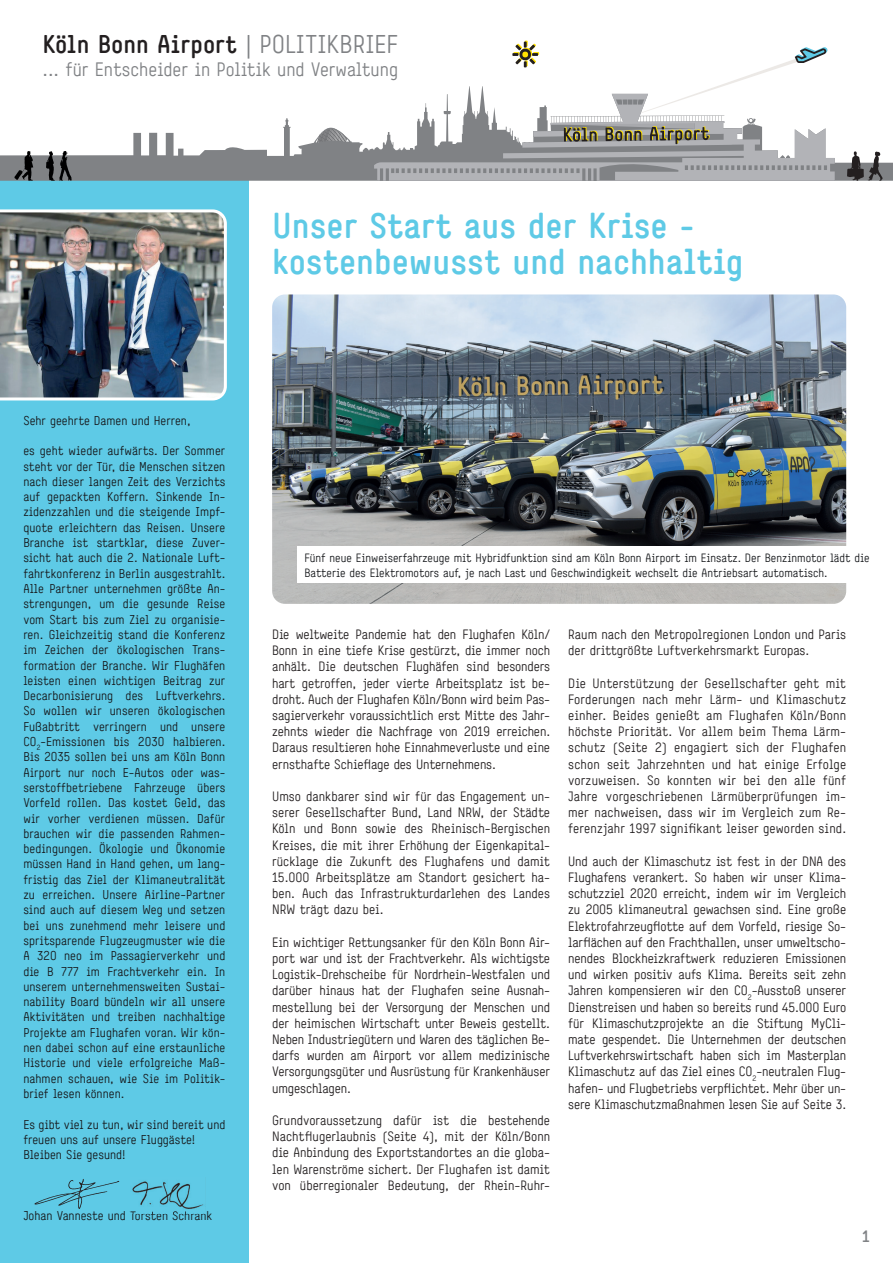
<style>
.page{position:relative;width:893px;height:1263px;background:#fff}
.page>*{position:absolute;margin:0;border:0;box-sizing:border-box;transform-origin:0 0}
.t1{font:700 36px/36px "Simple Koeln Bonn";color:#5ecae6}
.t2{font:700 25.65px "Simple Koeln Bonn";color:#231f20}
.t3{font:19.35px "Simple Koeln Bonn";color:#808285}
.t4{font:700 16.5px "Simple Koeln Bonn";color:#808285}
.t5{font:13.5px/16.2px "Simple Koeln Bonn";letter-spacing:-.01em;color:#231f20;text-align:justify}
.t6{font:12.75px/15.3px "Simple Koeln Bonn";color:#16181b;text-align:justify}
.t7{font:12px/14.4px "Simple Koeln Bonn";color:#16181b}
.s1{font-weight:400;color:#808285}
</style>
<div class="page">
<div style="left:0;top:170px;width:249px;height:1093px;background:#5ecae6"></div>
<svg style="left:0;top:118px;width:893px;height:63px"></svg>
<svg style="left:374px;top:41px;width:461px;height:140px"></svg>
<svg style="left:14px;top:151px;width:19px;height:30px"></svg>
<svg style="left:847px;top:151px;width:36px;height:30px"></svg>
<svg style="left:46px;top:151px;width:26px;height:30px"></svg>
<img style="left:0;top:209px;width:227px;height:192px">
<img style="left:272px;top:294px;width:574px;height:310px">
<svg style="left:34px;top:1179px;width:85px;height:30px"></svg>
<img style="left:132px;top:1181px;width:72px;height:28px">
<img style="left:131px;top:1211px;width:73px;height:3px">
<div style="left:297px;top:547px;width:596px;height:36px;background:#fff"></div>
<h2 class="t2" style="left:43px;top:29px;width:357px">Köln Bonn Airport <span class="s1">| POLITIKBRIEF</span></h2>
<h3 class="t3" style="left:43px;top:58px;width:357px">... für Entscheider in Politik und Verwaltung</h3>
<h1 class="t1" style="left:272px;top:207px;width:473px">Unser Start aus der Krise - kostenbewusst und nachhaltig</h1>
<p class="t6" style="left:23px;top:412px;width:169px">Sehr geehrte Damen und Herren,</p>
<p class="t6" style="left:23px;top:443px;width:203px">es geht wieder aufwärts. Der Sommer steht vor der Tür, die Menschen sitzen nach dieser langen Zeit des Verzichts auf gepackten Koffern. Sinkende In&shy;zidenzzahlen und die steigende Impf&shy;quote erleichtern das Reisen. Unsere Branche ist startklar, diese Zuver&shy;sicht hat auch die 2. Nationale Luft&shy;fahrtkonferenz in Berlin ausgestrahlt.<br>Alle Partner unternehmen größte An&shy;strengungen, um die gesunde Reise vom Start bis zum Ziel zu organisie&shy;ren. Gleichzeitig stand die Konferenz im Zeichen der ökologischen Trans&shy;formation der Branche. Wir Flughäfen leisten einen wichtigen Beitrag zur Decarbonisierung des Luftverkehrs.<br>So wollen wir unseren ökologischen Fußabtritt verringern und unsere CO<sub>2</sub>-Emissionen bis 2030 halbieren.<br>Bis 2035 sollen bei uns am Köln Bonn Airport nur noch E-Autos oder was&shy;serstoffbetriebene Fahrzeuge übers Vorfeld rollen. Das kostet Geld, das wir vorher verdienen müssen. Dafür brauchen wir die passenden Rahmen&shy;bedingungen. Ökologie und Ökonomie müssen Hand in Hand gehen, um lang&shy;fristig das Ziel der Klimaneutralität zu erreichen. Unsere Airline-Partner sind auch auf diesem Weg und setzen bei uns zunehmend mehr leisere und spritsparende Flugzeugmuster wie die A 320 neo im Passagierverkehr und die B 777 im Frachtverkehr ein. In unserem unternehmensweiten Sustai&shy;nability Board bündeln wir all unsere Aktivitäten und treiben nachhaltige Projekte am Flughafen voran. Wir kön&shy;nen dabei schon auf eine erstaunliche Historie und viele erfolgreiche Maß&shy;nahmen schauen, wie Sie im Politik&shy;brief lesen können.</p>
<p class="t6" style="left:23px;top:1116px;width:203px;text-align:left">Es gibt viel zu tun, wir sind bereit und freuen uns auf unsere Fluggäste!<br>Bleiben Sie gesund!</p>
<p class="t6" style="left:23px;top:1208px;width:191px">Johan Vanneste und Torsten Schrank</p>
<p class="t7" style="left:304px;top:551px;width:567px">Fünf neue Einweiserfahrzeuge mit Hybridfunktion sind am Köln Bonn Airport im Einsatz. Der Benzinmotor lädt die<br>Batterie des Elektromotors auf, je nach Last und Geschwindigkeit wechselt die Antriebsart automatisch.</p>
<p class="t5" style="left:272px;top:626px;width:280px">Die weltweite Pandemie hat den Flughafen Köln/ Bonn in eine tiefe Krise gestürzt, die immer noch anhält. Die deutschen Flughäfen sind besonders hart getroffen, jeder vierte Arbeitsplatz ist be&shy;droht. Auch der Flughafen Köln/Bonn wird beim Pas&shy;sagierverkehr voraussichtlich erst Mitte des Jahr&shy;zehnts wieder die Nachfrage von 2019 erreichen.<br>Daraus resultieren hohe Einnahmeverluste und eine ernsthafte Schieflage des Unternehmens.</p>
<p class="t5" style="left:272px;top:788px;width:280px">Umso dankbarer sind wir für das Engagement un&shy;serer Gesellschafter Bund, Land NRW, der Städte Köln und Bonn sowie des Rheinisch-Bergischen Kreises, die mit ihrer Erhöhung der Eigenkapital&shy;rücklage die Zukunft des Flughafens und damit 15.000 Arbeitsplätze am Standort gesichert ha&shy;ben. Auch das Infrastrukturdarlehen des Landes NRW trägt dazu bei.</p>
<p class="t5" style="left:272px;top:934px;width:280px">Ein wichtiger Rettungsanker für den Köln Bonn Air&shy;port war und ist der Frachtverkehr. Als wichtigste Logistik-Drehscheibe für Nordrhein-Westfalen und darüber hinaus hat der Flughafen seine Ausnah&shy;mestellung bei der Versorgung der Menschen und der heimischen Wirtschaft unter Beweis gestellt.<br>Neben Industriegütern und Waren des täglichen Be&shy;darfs wurden am Airport vor allem medizinische Versorgungsgüter und Ausrüstung für Krankenhäuser umgeschlagen.</p>
<p class="t5" style="left:272px;top:1112px;width:280px">Grundvoraussetzung dafür ist die bestehende Nachtflugerlaubnis (Seite 4), mit der Köln/Bonn die Anbindung des Exportstandortes an die globa&shy;len Warenströme sichert. Der Flughafen ist damit von überregionaler Bedeutung, der Rhein-Ruhr-</p>
<p class="t5" style="left:568px;top:626px;width:279px">Raum nach den Metropolregionen London und Paris der drittgrößte Luftverkehrsmarkt Europas.</p>
<p class="t5" style="left:568px;top:675px;width:280px">Die Unterstützung der Gesellschafter geht mit Forderungen nach mehr Lärm- und Klimaschutz einher. Beides genießt am Flughafen Köln/Bonn höchste Priorität. Vor allem beim Thema Lärm&shy;schutz (Seite 2) engagiert sich der Flughafen schon seit Jahrzehnten und hat einige Erfolge vorzuweisen. So konnten wir bei den alle fünf Jahre vorgeschriebenen Lärmüberprüfungen im&shy;mer nachweisen, dass wir im Vergleich zum Re&shy;ferenzjahr 1997 signifikant leiser geworden sind.</p>
<p class="t5" style="left:568px;top:853px;width:280px">Und auch der Klimaschutz ist fest in der DNA des Flughafens verankert. So haben wir unser Klima&shy;schutzziel 2020 erreicht, indem wir im Vergleich zu 2005 klimaneutral gewachsen sind. Eine große Elektrofahrzeugflotte auf dem Vorfeld, riesige So&shy;larflächen auf den Frachthallen, unser umweltscho&shy;nendes Blockheizkraftwerk reduzieren Emissionen und wirken positiv aufs Klima. Bereits seit zehn Jahren kompensieren wir den CO<sub>2</sub>-Ausstoß unserer Dienstreisen und haben so bereits rund 45.000 Euro für Klimaschutzprojekte an die Stiftung MyCli&shy;mate gespendet. Die Unternehmen der deutschen Luftverkehrswirtschaft haben sich im Masterplan Klimaschutz auf das Ziel eines CO<sub>2</sub>-neutralen Flug&shy;hafen- und Flugbetriebs verpflichtet. Mehr über un&shy;sere Klimaschutzmaßnahmen lesen Sie auf Seite 3.</p>
<p class="t4" style="left:862px;top:1227px;width:9px">1</p>
</div>
